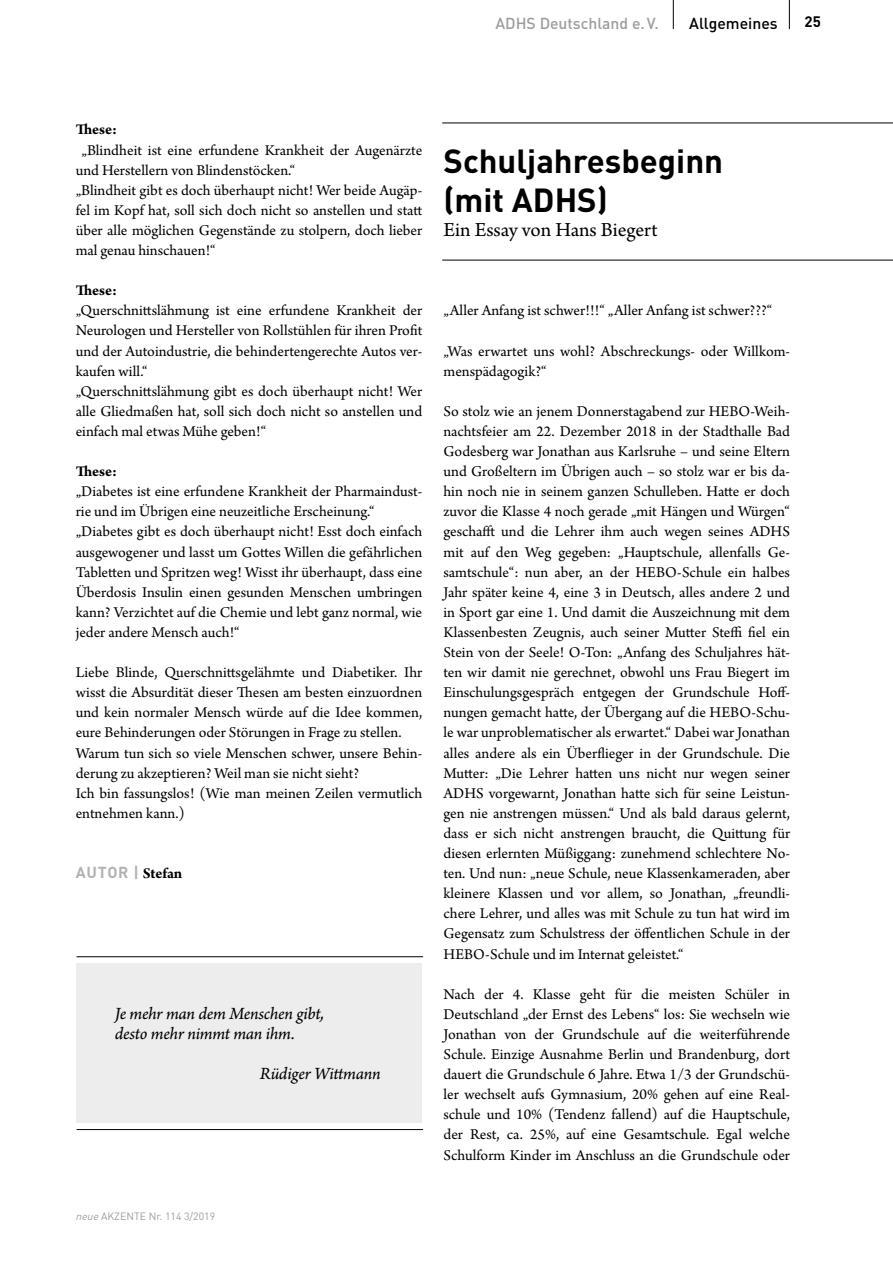
<style>
.page{position:relative;width:893px;height:1263px;background:#fff}
.page>*{position:absolute;margin:0;border:0;box-sizing:border-box;transform-origin:0 0}
.t1{font:700 33px/39px "DIN Pro";color:#000}
.t2{font:21px "Arno Pro";letter-spacing:-.005em;color:#000}
.t3{font:18px/20.1px "Arno Pro Italic Sm Text";letter-spacing:-.015em;color:#000}
.t4{font:15.75px/20.1px "Arno Pro";color:#000}
.t5{font:500 15.75px "DIN";color:#9d9d9c}
.t6{font:700 15.75px "Arno Pro";letter-spacing:-.005em;color:#000}
.t7{font:700 15.75px "DIN Pro";letter-spacing:.05em;color:#b3b2b2}
.t8{font:500 15.75px "DIN";color:#000}
.t9{font:700 15px "DIN Pro";color:#000}
.t10{font:10.5px "DIN Pro";color:#9d9d9c}
.s1{font-family:"Arno Pro";color:#000}
.s2{font-style:italic}
</style>
<div class="page">
<svg style="left:789px;top:0;width:1px;height:29px"></svg>
<svg style="left:673px;top:0;width:1px;height:29px"></svg>
<div style="left:77px;top:963px;width:345px;height:160px;background:#ededed"></div>
<hr style="left:442px;top:123px;width:451px;height:1px;background:#000">
<hr style="left:442px;top:260px;width:451px;height:1px;background:#000">
<hr style="left:77px;top:956px;width:346px;height:1px;background:#000">
<hr style="left:77px;top:1129px;width:346px;height:1px;background:#000">
<p class="t5" style="left:495px;top:13px;width:165px">ADHS Deutschland e.V.</p>
<p class="t8" style="left:689px;top:13px;width:90px">Allgemeines</p>
<p class="t9" style="left:804px;top:12px;width:18px">25</p>
<p class="t6" style="left:76px;top:121px;width:43px">These:</p>
<p class="t4" style="left:76px;top:141px;width:348px;text-indent:6px">„Blindheit ist eine erfundene Krankheit der Augenärzte und Herstellern von Blindenstöcken.“<br>„Blindheit gibt es doch überhaupt nicht! Wer beide Augäp&shy;fel im Kopf hat, soll sich doch nicht so anstellen und statt über alle möglichen Gegenstände zu stolpern, doch lieber mal genau hinschauen!“</p>
<p class="t6" style="left:76px;top:281px;width:43px">These:</p>
<p class="t4" style="left:76px;top:301px;width:348px">„Querschnittslähmung ist eine erfundene Krankheit der Neurologen und Hersteller von Rollstühlen für ihren Profit und der Autoindustrie, die behindertengerechte Autos ver&shy;kaufen will.“<br>„Querschnittslähmung gibt es doch überhaupt nicht! Wer alle Gliedmaßen hat, soll sich doch nicht so anstellen und einfach mal etwas Mühe geben!“</p>
<p class="t6" style="left:76px;top:462px;width:43px">These:</p>
<p class="t4" style="left:76px;top:482px;width:348px">„Diabetes ist eine erfundene Krankheit der Pharmaindust&shy;rie und im Übrigen eine neuzeitliche Erscheinung.“ „Diabetes gibt es doch überhaupt nicht! Esst doch einfach ausgewogener und lasst um Gottes Willen die gefährlichen Tabletten und Spritzen weg! Wisst ihr überhaupt, dass eine Überdosis Insulin einen gesunden Menschen umbringen kann? Verzichtet auf die Chemie und lebt ganz normal, wie jeder andere Mensch auch!“</p>
<p class="t4" style="left:76px;top:663px;width:348px">Liebe Blinde, Querschnittsgelähmte und Diabetiker. Ihr wisst die Absurdität dieser Thesen am besten einzuordnen und kein normaler Mensch würde auf die Idee kommen, eure Behinderungen oder Störungen in Frage zu stellen.<br>Warum tun sich so viele Menschen schwer, unsere Behin&shy;derung zu akzeptieren? Weil man sie nicht sieht?<br>Ich bin fassungslos! (Wie man meinen Zeilen vermutlich entnehmen kann.)</p>
<p class="t7" style="left:76px;top:862px;width:108px">AUTOR | <span class="s1">Stefan</span></p>
<p class="t3" style="left:115px;top:1004px;width:211px">Je mehr man dem Menschen gibt, desto mehr nimmt man ihm.</p>
<p class="t3" style="left:260px;top:1065px;width:122px">Rüdiger Wittmann</p>
<h1 class="t1" style="left:443px;top:141px;width:281px">Schuljahresbeginn (mit ADHS)</h1>
<h2 class="t2" style="left:443px;top:218px;width:215px">Ein Essay von Hans Biegert</h2>
<p class="t4" style="left:443px;top:301px;width:330px">„Aller Anfang ist schwer!!!“ „Aller Anfang ist schwer???“</p>
<p class="t4" style="left:443px;top:342px;width:348px">„Was erwartet uns wohl? Abschreckungs- oder Willkom&shy;menspädagogik?“</p>
<p class="t4" style="left:443px;top:402px;width:348px;text-align:justify">So stolz wie an jenem Donnerstagabend zur HEBO-Weih&shy;nachtsfeier am 22. Dezember 2018 in der Stadthalle Bad Godesberg war Jonathan aus Karlsruhe – und seine Eltern und Großeltern im Übrigen auch – so stolz war er bis da&shy;hin noch nie in seinem ganzen Schulleben. Hatte er doch zuvor die Klasse 4 noch gerade „mit Hängen und Würgen“ geschafft und die Lehrer ihm auch wegen seines ADHS mit auf den Weg gegeben: „Hauptschule, allenfalls Ge&shy;samtschule“: nun aber, an der HEBO-Schule ein halbes Jahr später keine 4, eine 3 in Deutsch, alles andere 2 und in Sport gar eine 1. Und damit die Auszeichnung mit dem Klassenbesten Zeugnis, auch seiner Mutter Steffi fiel ein Stein von der Seele! O-Ton: „Anfang des Schuljahres hät&shy;ten wir damit nie gerechnet, obwohl uns Frau Biegert im Einschulungsgespräch entgegen der Grundschule Hoff&shy;nungen gemacht hatte, der Übergang auf die HEBO-Schu&shy;le war unproblematischer als erwartet.“ Dabei war Jonathan alles andere als ein Überflieger in der Grundschule. Die Mutter: „Die Lehrer hatten uns nicht nur wegen seiner ADHS vorgewarnt, Jonathan hatte sich für seine Leistun&shy;gen nie anstrengen müssen.“ Und als bald daraus gelernt, dass er sich nicht anstrengen braucht, die Quittung für diesen erlernten Müßiggang: zunehmend schlechtere No&shy;ten. Und nun: „neue Schule, neue Klassenkameraden, aber kleinere Klassen und vor allem, so Jonathan, „freundli&shy;chere Lehrer, und alles was mit Schule zu tun hat wird im Gegensatz zum Schulstress der öffentlichen Schule in der HEBO-Schule und im Internat geleistet.“</p>
<p class="t4" style="left:443px;top:985px;width:348px;text-align:justify">Nach der 4. Klasse geht für die meisten Schüler in Deutschland „der Ernst des Lebens“ los: Sie wechseln wie Jonathan von der Grundschule auf die weiterführende Schule. Einzige Ausnahme Berlin und Brandenburg, dort dauert die Grundschule 6 Jahre. Etwa 1/3 der Grundschü&shy;ler wechselt aufs Gymnasium, 20% gehen auf eine Real&shy;schule und 10% (Tendenz fallend) auf die Hauptschule, der Rest, ca. 25%, auf eine Gesamtschule. Egal welche Schulform Kinder im Anschluss an die Grundschule oder</p>
<p class="t10" style="left:75px;top:1209px;width:141px"><span class="s2">neue</span>AKZENTE Nr. 114 3/2019</p>
</div>
